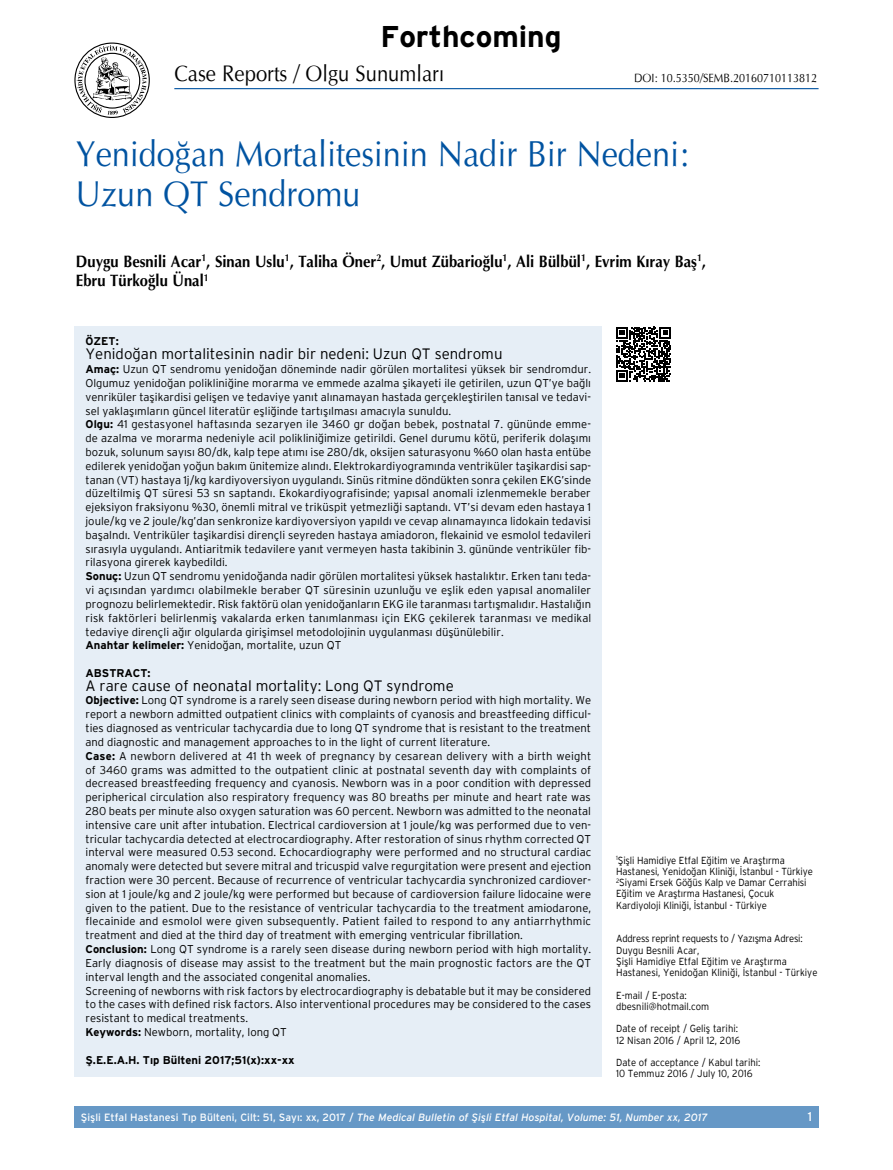
<style>
.page{position:relative;width:893px;height:1170px;background:#fff}
.page>*{position:absolute;margin:0;border:0;box-sizing:border-box;transform-origin:0 0}
.t1{font:36px/40.5px "Optima";color:#0053a1;scale:.9 1}
.t2{font:700 30px "Interstate";color:#000}
.t3{font:22.5px "Optima";color:#000;scale:.9 1}
.t4{font:700 16.5px/19.8px "Optima";color:#000;scale:.9 1}
.t5{font:300 15px "Interstate";color:#000}
.t6{font:12.75px "Interstate";color:#fff}
.t7{font:12px "Optima";color:#000;scale:.9 1}
.t8{font:300 11.25px/13.8px "Interstate";color:#000}
.t9{font:700 11.25px "Interstate";color:#000}
.t10{font:italic 10.5px "Interstate";color:#fff}
.t11{font:300 10.2px/11.2px "Interstate";letter-spacing:-.01em;color:#000;scale:.93 1}
.s1{font-weight:700}
.s2{font-style:normal}
</style>
<div class="page">
<div style="left:74px;top:1106px;width:745px;height:21px;background:#6698c6"></div>
<hr style="left:174px;top:88px;width:645px;height:1px;background:#0053a1">
<div style="left:74px;top:43px;width:76px;height:75px;border:1px solid #000;border-radius:50%"></div>
<svg style="left:77px;top:45px;width:70px;height:70px"></svg>
<div style="left:74px;top:326px;width:528px;height:751px;background:#e6eef6"></div>
<svg style="left:616px;top:327px;width:55px;height:54px"></svg>
<h2 class="t2" style="left:381px;top:19px;width:183px">Forthcoming</h2>
<h3 class="t3" style="left:174px;top:60px;width:302px">Case Reports / Olgu Sunumları</h3>
<p class="t7" style="left:634px;top:71px;width:205px">DOI: 10.5350/SEMB.20160710113812</p>
<h1 class="t1" style="left:76px;top:133px;width:682px">Yenidoğan Mortalitesinin Nadir Bir Nedeni:<br>Uzun QT Sendromu</h1>
<h3 class="t4" style="left:76px;top:251px;width:702px">Duygu Besnili Acar<sup>1</sup>, Sinan Uslu<sup>1</sup>, Taliha Öner<sup>2</sup>, Umut Zübarioğlu<sup>1</sup>, Ali Bülbül<sup>1</sup>, Evrim Kıray Baş<sup>1</sup>,<br>Ebru Türkoğlu Ünal<sup>1</sup></h3>
<p class="t9" style="left:85px;top:335px;width:35px">ÖZET:</p>
<h3 class="t5" style="left:85px;top:345px;width:418px">Yenidoğan mortalitesinin nadir bir nedeni: Uzun QT sendromu</h3>
<p class="t8" style="left:85px;top:362px;width:507px"><span class="s1">Amaç:</span> Uzun QT sendromu yenidoğan döneminde nadir görülen mortalitesi yüksek bir sendromdur.<br>Olgumuz yenidoğan polikliniğine morarma ve emmede azalma şikayeti ile getirilen, uzun QT’ye bağlı venriküler taşikardisi gelişen ve tedaviye yanıt alınamayan hastada gerçekleştirilen tanısal ve tedavi&shy;sel yaklaşımların güncel literatür eşliğinde tartışılması amacıyla sunuldu.<br><span class="s1">Olgu:</span> 41 gestasyonel haftasında sezaryen ile 3460 gr doğan bebek, postnatal 7. gününde emme&shy;de azalma ve morarma nedeniyle acil polikliniğimize getirildi. Genel durumu kötü, periferik dolaşımı bozuk, solunum sayısı 80/dk, kalp tepe atımı ise 280/dk, oksijen saturasyonu %60 olan hasta entübe edilerek yenidoğan yoğun bakım ünitemize alındı. Elektrokardiyogramında ventriküler taşikardisi sap&shy;tanan (VT) hastaya 1j/kg kardiyoversiyon uygulandı. Sinüs ritmine döndükten sonra çekilen EKG’sinde düzeltilmiş QT süresi 53 sn saptandı. Ekokardiyografisinde; yapısal anomali izlenmemekle beraber ejeksiyon fraksiyonu %30, önemli mitral ve triküspit yetmezliği saptandı. VT’si devam eden hastaya 1 joule/kg ve 2 joule/kg’dan senkronize kardiyoversiyon yapıldı ve cevap alınamayınca lidokain tedavisi başalndı. Ventriküler taşikardisi dirençli seyreden hastaya amiadoron, flekainid ve esmolol tedavileri sırasıyla uygulandı. Antiaritmik tedavilere yanıt vermeyen hasta takibinin 3. gününde ventriküler fib&shy;rilasyona girerek kaybedildi.<br><span class="s1">Sonuç:</span> Uzun QT sendromu yenidoğanda nadir görülen mortalitesi yüksek hastalıktır. Erken tanı teda&shy;vi açısından yardımcı olabilmekle beraber QT süresinin uzunluğu ve eşlik eden yapısal anomaliler prognozu belirlemektedir. Risk faktörü olan yenidoğanların EKG ile taranması tartışmalıdır. Hastalığın risk faktörleri belirlenmiş vakalarda erken tanımlanması için EKG çekilerek taranması ve medikal tedaviye dirençli ağır olgularda girişimsel metodolojinin uygulanması düşünülebilir.<br><span class="s1">Anahtar kelimeler:</span> Yenidoğan, mortalite, uzun QT</p>
<p class="t9" style="left:85px;top:666px;width:67px">ABSTRACT:</p>
<h3 class="t5" style="left:85px;top:676px;width:370px">A rare cause of neonatal mortality: Long QT syndrome</h3>
<p class="t8" style="left:85px;top:693px;width:507px"><span class="s1">Objective:</span> Long QT syndrome is a rarely seen disease during newborn period with high mortality. We report a newborn admitted outpatient clinics with complaints of cyanosis and breastfeeding difficul&shy;ties diagnosed as ventricular tachycardia due to long QT syndrome that is resistant to the treatment and diagnostic and management approaches to in the light of current literature.<br><span class="s1">Case:</span> A newborn delivered at 41 th week of pregnancy by cesarean delivery with a birth weight of 3460 grams was admitted to the outpatient clinic at postnatal seventh day with complaints of decreased breastfeeding frequency and cyanosis. Newborn was in a poor condition with depressed peripherical circulation also respiratory frequency was 80 breaths per minute and heart rate was 280 beats per minute also oxygen saturation was 60 percent. Newborn was admitted to the neonatal intensive care unit after intubation. Electrical cardioversion at 1 joule/kg was performed due to ven&shy;tricular tachycardia detected at electrocardiography. After restoration of sinus rhythm corrected QT interval were measured 0.53 second. Echocardiography were performed and no structural cardiac anomaly were detected but severe mitral and tricuspid valve regurgitation were present and ejection fraction were 30 percent. Because of recurrence of ventricular tachycardia synchronized cardiover&shy;sion at 1 joule/kg and 2 joule/kg were performed but because of cardioversion failure lidocaine were given to the patient. Due to the resistance of ventricular tachycardia to the treatment amiodarone, flecainide and esmolol were given subsequently. Patient failed to respond to any antiarrhythmic treatment and died at the third day of treatment with emerging ventricular fibrillation.<br><span class="s1">Conclusion:</span> Long QT syndrome is a rarely seen disease during newborn period with high mortality.<br>Early diagnosis of disease may assist to the treatment but the main prognostic factors are the QT interval length and the associated congenital anomalies.<br>Screening of newborns with risk factors by electrocardiography is debatable but it may be considered to the cases with defined risk factors. Also interventional procedures may be considered to the cases resistant to medical treatments.<br><span class="s1">Keywords:</span> Newborn, mortality, long QT</p>
<p class="t9" style="left:85px;top:1052px;width:211px">Ş.E.E.A.H. Tıp Bülteni 2017;51(x):xx-xx</p>
<p class="t11" style="left:616px;top:854px;width:213px"><sup>1</sup>Şişli Hamidiye Etfal Eğitim ve Araştırma Hastanesi, Yenidoğan Kliniği, İstanbul - Türkiye <sup>2</sup>Siyami Ersek Göğüs Kalp ve Damar Cerrahisi Eğitim ve Araştırma Hastanesi, Çocuk Kardiyoloji Kliniği, İstanbul - Türkiye</p>
<p class="t11" style="left:616px;top:932px;width:218px">Address reprint requests to / Yazışma Adresi:<br>Duygu Besnili Acar,<br>Şişli Hamidiye Etfal Eğitim ve Araştırma Hastanesi, Yenidoğan Kliniği, İstanbul - Türkiye</p>
<p class="t11" style="left:616px;top:989px;width:102px">E-mail / E-posta: dbesnili@hotmail.com</p>
<p class="t11" style="left:616px;top:1022px;width:135px">Date of receipt / Geliş tarihi:<br>12 Nisan 2016 / April 12, 2016</p>
<p class="t11" style="left:616px;top:1056px;width:157px">Date of acceptance / Kabul tarihi:<br>10 Temmuz 2016 / July 10, 2016</p>
<p class="t10" style="left:81px;top:1110px;width:628px"><span class="s2">Şişli Etfal Hastanesi T›p Bülteni, Cilt: 51, Say›: xx, 2017 /</span> The Medical Bulletin of Şişli Etfal Hospital, Volume: 51, Number xx, 2017</p>
<p class="t6" style="left:808px;top:1108px;width:6px">1</p>
</div>
